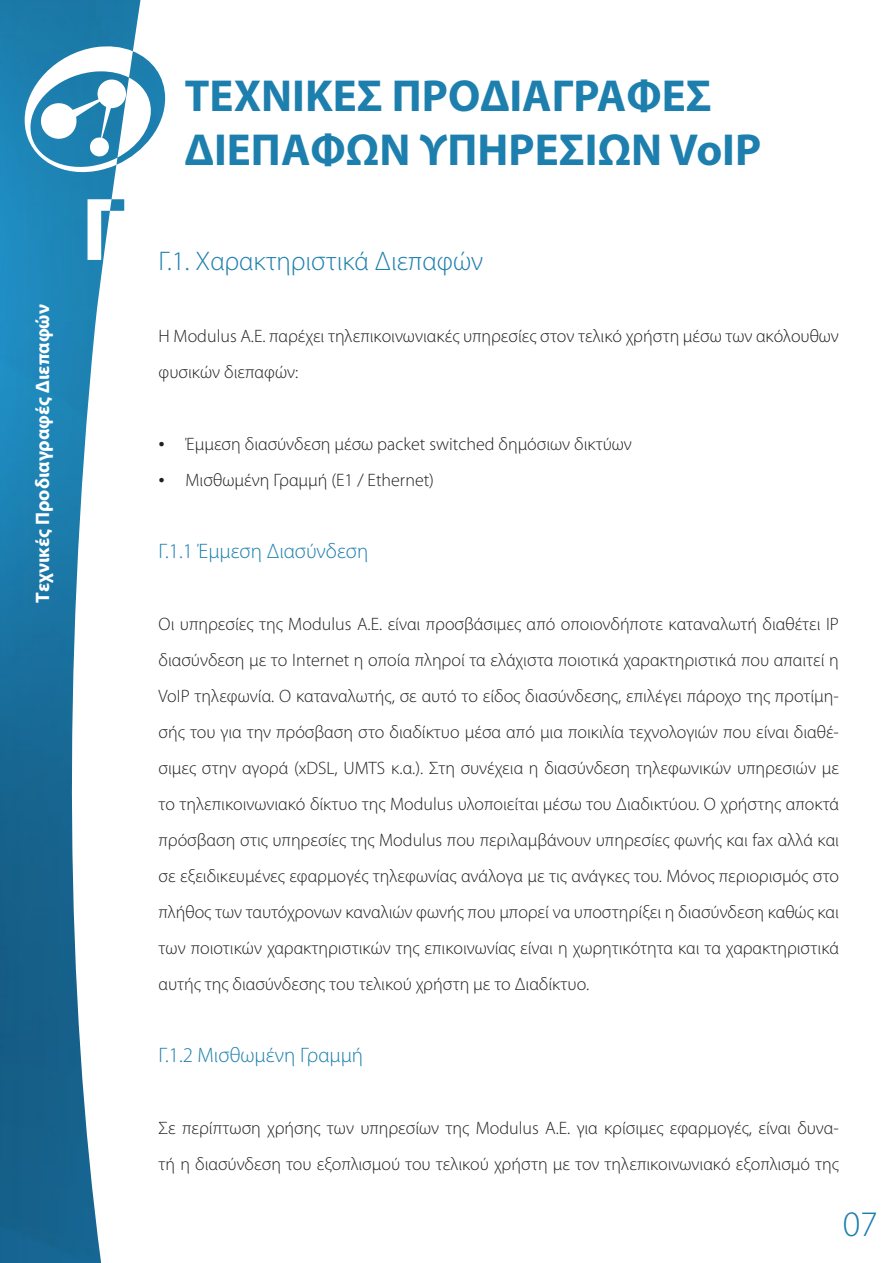
<style>
.page{position:relative;width:893px;height:1263px;background:#fff}
.page>*{position:absolute;margin:0;border:0;box-sizing:border-box;transform-origin:0 0}
.t1{font:700 45px/54px "Myriad Pro";color:#1d7fad}
.t2{font:300 36px "Myriad Pro";color:#1c7fad}
.t3{font:300 27px "Myriad Pro";color:#1c7fad}
.t4{font:300 21px "Myriad Pro";color:#1c7fad}
.t5{font:700 19.5px "Myriad Pro";color:#fff}
.t6{font:300 18px/36px "Myriad Pro";color:#231f20}
.s1{font-family:"Times New Roman";font-weight:400}
</style>
<div class="page">
<img style="left:0;top:0;width:165px;height:1263px">
<p class="t5" style="left:30px;top:603px;width:300px;rotate:-90deg">Τεχνικές Προδιαγραφές Διεπαφών</p>
<p class="t1" style="left:185px;top:68px;width:578px">ΤΕΧΝΙΚΕΣ ΠΡΟΔΙΑΓΡΑΦΕΣ<br>ΔΙΕΠΑΦΩΝ ΥΠΗΡΕΣΙΩΝ VoIP</p>
<p class="t3" style="left:159px;top:245px;width:326px">Γ.1. Χαρακτηριστικά Διεπαφών</p>
<p class="t6" style="left:159px;top:318px;width:682px">Η Modulus A.E. παρέχει τηλεπικοινωνιακές υπηρεσίες στον τελικό χρήστη μέσω των ακόλουθων φυσικών διεπαφών:</p>
<p class="t6" style="left:159px;top:426px;width:475px"><span class="s1">•</span> Έμμεση διασύνδεση μέσω packet switched δημόσιων δικτύων</p>
<p class="t6" style="left:159px;top:462px;width:277px"><span class="s1">•</span> Μισθωμένη Γραμμή (Ε1 / Ethernet)</p>
<p class="t4" style="left:159px;top:538px;width:211px">Γ.1.1 Έμμεση Διασύνδεση</p>
<p class="t6" style="left:159px;top:606px;width:682px;text-align:justify">Οι υπηρεσίες της Modulus Α.Ε. είναι προσβάσιμες από οποιονδήποτε καταναλωτή διαθέτει IP διασύνδεση με το Internet η οποία πληροί τα ελάχιστα ποιοτικά χαρακτηριστικά που απαιτεί η VoIP τηλεφωνία. Ο καταναλωτής, σε αυτό το είδος διασύνδεσης, επιλέγει πάροχο της προτίμη&shy;σής του για την πρόσβαση στο διαδίκτυο μέσα από μια ποικιλία τεχνολογιών που είναι διαθέ&shy;σιμες στην αγορά (xDSL, UMTS κ.α.). Στη συνέχεια η διασύνδεση τηλεφωνικών υπηρεσιών με το τηλεπικοινωνιακό δίκτυο της Modulus υλοποιείται μέσω του Διαδικτύου. Ο χρήστης αποκτά πρόσβαση στις υπηρεσίες της Modulus που περιλαμβάνουν υπηρεσίες φωνής και fax αλλά και σε εξειδικευμένες εφαρμογές τηλεφωνίας ανάλογα με τις ανάγκες του. Μόνος περιορισμός στο πλήθος των ταυτόχρονων καναλιών φωνής που μπορεί να υποστηρίξει η διασύνδεση καθώς και των ποιοτικών χαρακτηριστικών της επικοινωνίας είναι η χωρητικότητα και τα χαρακτηριστικά αυτής της διασύνδεσης του τελικού χρήστη με το Διαδίκτυο.</p>
<p class="t4" style="left:159px;top:1042px;width:206px">Γ.1.2 Μισθωμένη Γραμμή</p>
<p class="t6" style="left:159px;top:1110px;width:682px">Σε περίπτωση χρήσης των υπηρεσίων της Modulus Α.Ε. για κρίσιμες εφαρμογές, είναι δυνα&shy;τή η διασύνδεση του εξοπλισμού του τελικού χρήστη με τον τηλεπικοινωνιακό εξοπλισμό της</p>
<p class="t2" style="left:843px;top:1202px;width:37px">07</p>
</div>
